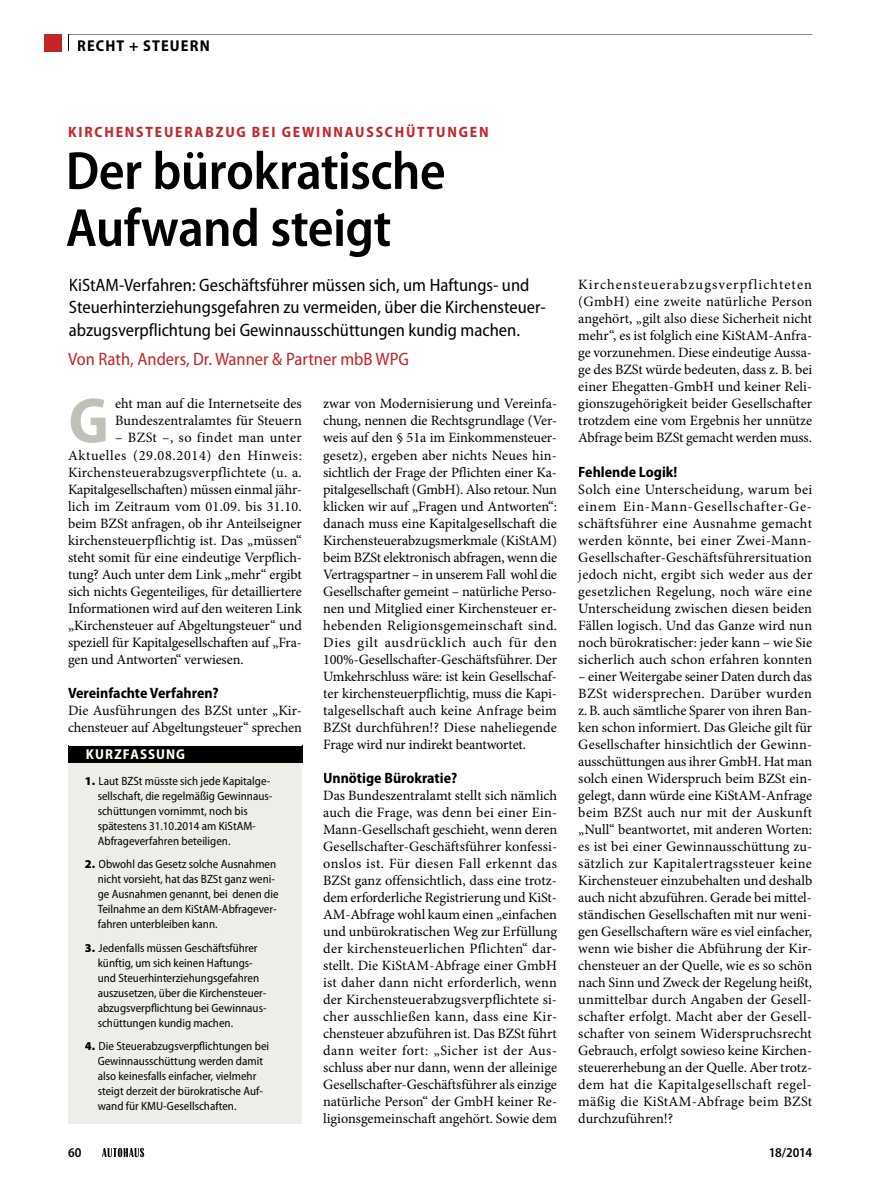
<style>
.page{position:relative;width:893px;height:1187px;background:#fff}
.page>*{position:absolute;margin:0;border:0;box-sizing:border-box;transform-origin:0 0}
.t1{font:700 semi-condensed 64.65px "Myriad Pro";color:#c2c1b7}
.t2{font:600 semi-condensed 54px/57px "Myriad Pro";letter-spacing:-.01em;color:#000}
.t3{font:semi-condensed 18px/22.5px "Myriad Pro";color:#000}
.t4{font:semi-condensed 18px "Myriad Pro";color:#c22628}
.t5{font:700 semi-condensed 15.75px "Myriad Pro";letter-spacing:.07em;color:#000}
.t6{font:700 semi-condensed 15px "Myriad Pro";color:#000}
.t7{font:700 semi-condensed 15px "Myriad Pro";letter-spacing:.12em;color:#c22628}
.t8{font:14.25px/17px "Minion Pro";color:#000;text-align:justify}
.t9{font:700 semi-condensed 14.25px "Myriad Pro";letter-spacing:.075em;color:#fff}
.t10{font:600 semi-condensed 13.5px "Myriad Pro";letter-spacing:-.025em;color:#000}
.t11{font:semi-condensed 12px/15px "Myriad Pro";color:#000}
.s1{font-weight:900;font-stretch:normal}
</style>
<div class="page">
<div style="left:44px;top:34px;width:17px;height:17px;background:#c22628"></div>
<svg style="left:68px;top:34px;width:744px;height:17px"></svg>
<svg style="left:102px;top:1147px;width:42px;height:10px"></svg>
<div style="left:68px;top:763px;width:234px;height:360px;background:#eeede7"></div>
<div style="left:68px;top:746px;width:235px;height:17px;background:#000"></div>
<p class="t5" style="left:77px;top:37px;width:134px">RECHT + STEUERN</p>
<p class="t7" style="left:68px;top:123px;width:422px">KIRCHENSTEUERABZUG BEI GEWINNAUSSCHÜTTUNGEN</p>
<h2 class="t2" style="left:66px;top:143px;width:381px">Der bürokratische<br>Aufwand steigt</h2>
<p class="t3" style="left:69px;top:274px;width:478px">KiStAM-Verfahren: Geschäftsführer müssen sich, um Haftungs- und<br>Steuerhinterziehungsgefahren zu vermeiden, über die Kirchensteuer&shy;abzugsverpflichtung bei Gewinnausschüttungen kundig machen.</p>
<p class="t4" style="left:68px;top:349px;width:342px">Von Rath, Anders, Dr. Wanner &amp; Partner mbB WPG</p>
<h1 class="t1" style="left:69px;top:384px;width:42px">G</h1>
<p class="t8" style="left:115px;top:395px;width:188px">eht man auf die Internetseite des<br>Bundeszentralamtes für Steuern</p>
<p class="t8" style="left:68px;top:429px;width:235px;text-indent:47px">– BZSt –, so findet man unter Aktuelles (29.08.2014) den Hinweis:<br>Kirchensteuerabzugsverpflichtete (u. a.<br>Kapital gesellschaften) müssen einmal jähr&shy;lich im Zeitraum vom 01.09. bis 31.10. beim BZSt anfragen, ob ihr Anteilseigner kirchensteuerpflichtig ist. Das „müssen“ steht somit für eine eindeutige Verpflich&shy;tung? Auch unter dem Link „mehr“ ergibt sich nichts Gegenteiliges, für detailliertere Informationen wird auf den weiteren Link „Kirchensteuer auf Abgeltungsteuer“ und speziell für Kapitalgesellschaften auf „Fra&shy;gen und Antworten“ verwiesen.</p>
<p class="t6" style="left:68px;top:684px;width:152px">Vereinfachte Verfahren?</p>
<p class="t8" style="left:68px;top:701px;width:235px">Die Ausführungen des BZSt unter „Kir&shy;chensteuer auf Abgeltungsteuer“ sprechen</p>
<p class="t9" style="left:86px;top:746px;width:101px">KURZFASSUNG</p>
<p class="t11" style="left:98px;top:773px;width:176px;text-indent:-13px"><span class="s1">1.</span> Laut BZSt müsste sich jede Kapitalge&shy;sellschaft, die regelmäßig Gewinnaus&shy;schüttungen vornimmt, noch bis spätestens 31.10.2014 am KiStAM-Abfrageverfahren beteiligen.</p>
<p class="t11" style="left:98px;top:857px;width:182px;text-indent:-13px"><span class="s1">2.</span> Obwohl das Gesetz solche Ausnahmen nicht vorsieht, hat das BZSt ganz weni&shy;ge Ausnahmen genannt, bei denen die Teilnahme an dem KiStAM-Abfragever&shy;fahren unterbleiben kann.</p>
<p class="t11" style="left:98px;top:940px;width:170px;text-indent:-13px"><span class="s1">3.</span> Jedenfalls müssen Geschäftsführer künftig, um sich keinen Haftungs&shy;und Steuerhinterziehungsgefahren auszusetzen, über die Kirchensteuer&shy;abzugsverpflichtung bei Gewinnaus&shy;schüttungen kundig machen.</p>
<p class="t11" style="left:98px;top:1039px;width:173px;text-indent:-13px"><span class="s1">4.</span> Die Steuerabzugsverpflichtungen bei Gewinnausschüttung werden damit also keinesfalls einfacher, vielmehr steigt derzeit der bürokratische Auf&shy;wand für KMU-Gesellschaften.</p>
<p class="t8" style="left:323px;top:395px;width:236px">zwar von Modernisierung und Vereinfa&shy;chung, nennen die Rechtsgrundlage (Ver&shy;weis auf den § 51a im Einkommensteuer&shy;gesetz), ergeben aber nichts Neues hin&shy;sichtlich der Frage der Pflichten einer Ka&shy;pitalgesellschaft (GmbH). Also retour. Nun klicken wir auf „Fragen und Antworten“: danach muss eine Kapitalgesellschaft die Kirchensteuerabzugsmerkmale (KiStAM) beim BZSt elektronisch abfragen, wenn die Vertragspartner – in unserem Fall wohl die Gesellschafter gemeint – natürliche Perso&shy;nen und Mitglied einer Kirchensteuer er&shy;hebenden Religionsgemeinschaft sind.<br>Dies gilt ausdrücklich auch für den 100%-Gesellschafter-Geschäftsführer. Der Umkehrschluss wäre: ist kein Gesellschaf&shy;ter kirchensteuerpflichtig, muss die Kapi&shy;talgesellschaft auch keine Anfrage beim BZSt durchführen!? Diese naheliegende Frage wird nur indirekt beantwortet.</p>
<p class="t6" style="left:323px;top:769px;width:136px">Unnötige Bürokratie?</p>
<p class="t8" style="left:323px;top:786px;width:236px">Das Bundeszentralamt stellt sich nämlich auch die Frage, was denn bei einer Ein-Mann-Gesellschaft geschieht, wenn deren Gesellschafter-Geschäftsführer konfessi&shy;onslos ist. Für diesen Fall erkennt das BZSt ganz offensichtlich, dass eine trotz&shy;dem erforderliche Registrierung und KiSt-AM-Abfrage wohl kaum einen „einfachen und unbürokratischen Weg zur Erfüllung der kirchensteuerlichen Pflichten“ dar&shy;stellt. Die KiStAM-Abfrage einer GmbH ist daher dann nicht erforderlich, wenn der Kirchensteuerabzugsverpflichtete si&shy;cher ausschließen kann, dass eine Kir&shy;chensteuer abzuführen ist. Das BZSt führt dann weiter fort: „Sicher ist der Aus&shy;schluss aber nur dann, wenn der alleinige Gesellschafter-Geschäftsführer als einzige natürliche Person“ der GmbH keiner Re&shy;ligionsgemeinschaft angehört. Sowie dem</p>
<p class="t8" style="left:578px;top:276px;width:235px">Kirchensteuerabzugsverpflichteten (GmbH) eine zweite natürliche Person angehört, „gilt also diese Sicherheit nicht mehr“, es ist folglich eine KiStAM-Anfra&shy;ge vorzunehmen. Diese eindeutige Aussa&shy;ge des BZSt würde bedeuten, dass z. B. bei einer Ehegatten-GmbH und keiner Reli&shy;gionszugehörigkeit beider Gesellschafter trotzdem eine vom Ergebnis her unnütze Abfrage beim BZSt gemacht werden muss.</p>
<p class="t6" style="left:578px;top:463px;width:101px">Fehlende Logik!</p>
<p class="t8" style="left:578px;top:480px;width:235px">Solch eine Unterscheidung, warum bei einem Ein-Mann-Gesellschafter-Ge&shy;schäftsführer eine Ausnahme gemacht werden könnte, bei einer Zwei-Mann-Gesellschafter-Geschäftsführersituation jedoch nicht, ergibt sich weder aus der gesetzlichen Regelung, noch wäre eine Unterscheidung zwischen diesen beiden Fällen logisch. Und das Ganze wird nun noch bürokratischer: jeder kann – wie Sie sicherlich auch schon erfahren konnten</p>
<p class="t8" style="left:578px;top:667px;width:236px">– einer Weitergabe seiner Daten durch das BZSt widersprechen. Darüber wurden z. B. auch sämtliche Sparer von ihren Ban&shy;ken schon informiert. Das Gleiche gilt für Gesellschafter hinsichtlich der Gewinn&shy;ausschüttungen aus ihrer GmbH. Hat man solch einen Widerspruch beim BZSt ein&shy;gelegt, dann würde eine KiStAM-Anfrage beim BZSt auch nur mit der Auskunft „Null“ beantwortet, mit anderen Worten: es ist bei einer Gewinnausschüttung zu&shy;sätzlich zur Kapitalertragssteuer keine Kirchensteuer einzubehalten und deshalb auch nicht abzuführen. Gerade bei mittel&shy;ständischen Gesellschaften mit nur weni&shy;gen Gesellschaftern wäre es viel einfacher, wenn wie bisher die Abführung der Kir&shy;chensteuer an der Quelle, wie es so schön nach Sinn und Zweck der Regelung heißt, unmittelbar durch Angaben der Gesell&shy;schafter erfolgt. Macht aber der Gesell&shy;schafter von seinem Widerspruchsrecht Gebrauch, erfolgt sowieso keine Kirchen&shy;steuererhebung an der Quelle. Aber trotz&shy;dem hat die Kapitalgesellschaft regel&shy;mäßig die KiStAM-Abfrage beim BZSt durchzuführen!?</p>
<p class="t10" style="left:68px;top:1144px;width:15px">60</p>
<p class="t10" style="left:769px;top:1144px;width:45px">18/2014</p>
</div>
